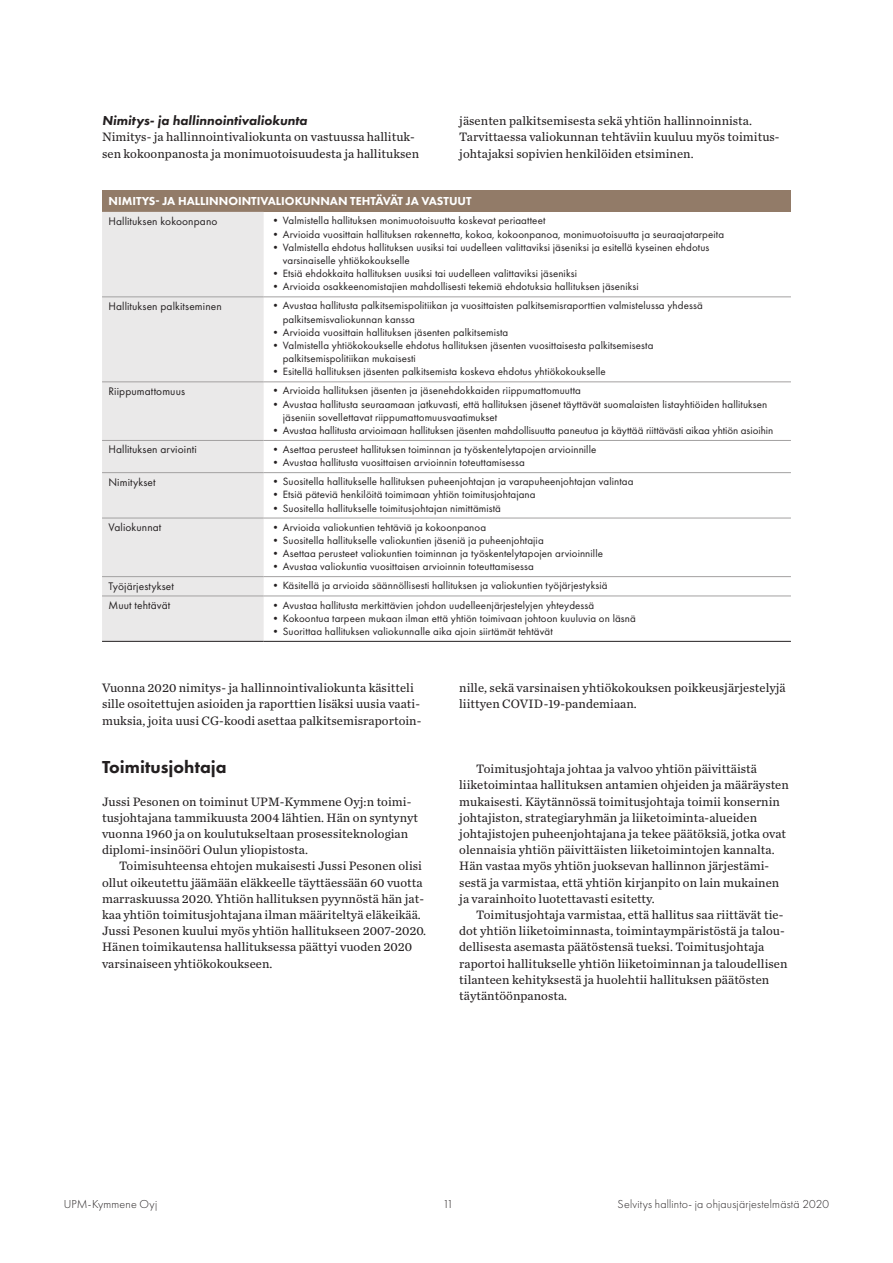
<style>
.page{position:relative;width:893px;height:1263px;background:#fff}
.page>*{position:absolute;margin:0;border:0;box-sizing:border-box;transform-origin:0 0}
.Yläotsikko_12_pt{font:800 18px "Futura PT";color:#231f20}
.Väliotsikko_9_pt{font:italic 800 13.5px "Futura PT";color:#231f20}
.Leipäteksti_8_5_pt{font:12.75px/16.2px "Chronicle Text G2";letter-spacing:.005em;color:#231f20}
.t1{font:300 12px "Futura PT";letter-spacing:.015em;color:#231f20}
.t2{font:800 12px "Futura PT";color:#fff}
.Table_body_left{font:11.4px "Futura PT";letter-spacing:.01em;color:#231f20}
.t3{font:10.95px/13.2px "Futura PT";letter-spacing:.01em;color:#231f20}
</style>
<div class="page">
<div style="left:102px;top:190px;width:689px;height:22px;background:#927b68"></div>
<div style="left:102px;top:212px;width:162px;height:429px;background:#eae9e9"></div>
<hr style="left:102px;top:297px;width:162px;height:1px;background:#a3a1a1">
<hr style="left:264px;top:297px;width:527px;height:1px;background:#a3a1a1">
<hr style="left:102px;top:382px;width:162px;height:1px;background:#a3a1a1">
<hr style="left:264px;top:382px;width:527px;height:1px;background:#a3a1a1">
<hr style="left:102px;top:440px;width:162px;height:1px;background:#a3a1a1">
<hr style="left:264px;top:440px;width:527px;height:1px;background:#a3a1a1">
<hr style="left:102px;top:472px;width:162px;height:1px;background:#a3a1a1">
<hr style="left:264px;top:472px;width:527px;height:1px;background:#a3a1a1">
<hr style="left:102px;top:518px;width:162px;height:1px;background:#a3a1a1">
<hr style="left:264px;top:518px;width:527px;height:1px;background:#a3a1a1">
<hr style="left:102px;top:576px;width:162px;height:1px;background:#a3a1a1">
<hr style="left:264px;top:576px;width:527px;height:1px;background:#a3a1a1">
<hr style="left:102px;top:596px;width:162px;height:1px;background:#a3a1a1">
<hr style="left:264px;top:596px;width:527px;height:1px;background:#a3a1a1">
<hr style="left:102px;top:641px;width:162px;height:1px;background:#231f20">
<hr style="left:264px;top:641px;width:527px;height:1px;background:#231f20">
<p class="Väliotsikko_9_pt" style="left:102px;top:112px;width:207px">Nimitys- ja hallinnointivaliokunta</p>
<p class="Leipäteksti_8_5_pt" style="left:102px;top:128px;width:319px">Nimitys- ja hallinnointivaliokunta on vastuussa hallituk&shy;sen kokoonpanosta ja monimuotoisuudesta ja hallituksen</p>
<p class="t2" style="left:108px;top:194px;width:365px">NIMITYS- JA HALLINNOINTIVALIOKUNNAN TEHTÄVÄT JA VASTUUT</p>
<p class="Table_body_left" style="left:108px;top:214px;width:111px">Hallituksen kokoonpano</p>
<p class="t3" style="left:270px;top:214px;width:277px">•Valmistella hallituksen monimuotoisuutta koskevat periaatteet</p>
<p class="t3" style="left:270px;top:227px;width:456px">•Arvioida vuosittain hallituksen rakennetta, kokoa, kokoonpanoa, monimuotoisuutta ja seuraajatarpeita</p>
<p class="t3" style="left:283px;top:241px;width:428px;text-indent:-13px">•Valmistella ehdotus hallituksen uusiksi tai uudelleen valittaviksi jäseniksi ja esitellä kyseinen ehdotus varsinaiselle yhtiökokoukselle</p>
<p class="t3" style="left:270px;top:267px;width:308px">•Etsiä ehdokkaita hallituksen uusiksi tai uudelleen valittaviksi jäseniksi</p>
<p class="t3" style="left:270px;top:280px;width:370px">•Arvioida osakkeenomistajien mahdollisesti tekemiä ehdotuksia hallituksen jäseniksi</p>
<p class="Table_body_left" style="left:108px;top:299px;width:115px">Hallituksen palkitseminen</p>
<p class="t3" style="left:283px;top:299px;width:422px;text-indent:-13px">•Avustaa hallitusta palkitsemispolitiikan ja vuosittaisten palkitsemisraporttien valmistelussa yhdessä palkitsemisvaliokunnan kanssa</p>
<p class="t3" style="left:270px;top:326px;width:240px">•Arvioida vuosittain hallituksen jäsenten palkitsemista</p>
<p class="t3" style="left:283px;top:339px;width:372px;text-indent:-13px">•Valmistella yhtiökokoukselle ehdotus hallituksen jäsenten vuosittaisesta palkitsemisesta palkitsemispolitiikan mukaisesti</p>
<p class="t3" style="left:270px;top:365px;width:337px">•Esitellä hallituksen jäsenten palkitsemista koskeva ehdotus yhtiökokoukselle</p>
<p class="Table_body_left" style="left:108px;top:384px;width:78px">Riippumattomuus</p>
<p class="t3" style="left:270px;top:384px;width:313px">•Arvioida hallituksen jäsenten ja jäsenehdokkaiden riippumattomuutta</p>
<p class="t3" style="left:283px;top:397px;width:486px;text-indent:-13px">•Avustaa hallitusta seuraamaan jatkuvasti, että hallituksen jäsenet täyttävät suomalaisten listayhtiöiden hallituksen jäseniin sovellettavat riippumattomuusvaatimukset</p>
<p class="t3" style="left:270px;top:424px;width:505px">• Avustaa hallitusta arvioimaan hallituksen jäsenten mahdollisuutta paneutua ja käyttää riittävästi aikaa yhtiön asioihin</p>
<p class="Table_body_left" style="left:108px;top:443px;width:90px">Hallituksen arviointi</p>
<p class="t3" style="left:270px;top:443px;width:328px">•Asettaa perusteet hallituksen toiminnan ja työskentelytapojen arvioinnille</p>
<p class="t3" style="left:270px;top:456px;width:256px">•Avustaa hallitusta vuosittaisen arvioinnin toteuttamisessa</p>
<p class="Table_body_left" style="left:108px;top:475px;width:49px">Nimitykset</p>
<p class="t3" style="left:270px;top:475px;width:365px">•Suositella hallitukselle hallituksen puheenjohtajan ja varapuheenjohtajan valintaa</p>
<p class="t3" style="left:270px;top:488px;width:267px">•Etsiä päteviä henkilöitä toimimaan yhtiön toimitusjohtajana</p>
<p class="t3" style="left:270px;top:501px;width:233px">•Suositella hallitukselle toimitusjohtajan nimittämistä</p>
<p class="Table_body_left" style="left:108px;top:520px;width:54px">Valiokunnat</p>
<p class="t3" style="left:270px;top:520px;width:218px">•Arvioida valiokuntien tehtäviä ja kokoonpanoa</p>
<p class="t3" style="left:270px;top:533px;width:275px">•Suositella hallitukselle valiokuntien jäseniä ja puheenjohtajia</p>
<p class="t3" style="left:270px;top:547px;width:334px">•Asettaa perusteet valiokuntien toiminnan ja työskentelytapojen arvioinnille</p>
<p class="t3" style="left:270px;top:560px;width:265px">•Avustaa valiokuntia vuosittaisen arvioinnin toteuttamisessa</p>
<p class="Table_body_left" style="left:108px;top:579px;width:67px">Työjärjestykset</p>
<p class="t3" style="left:270px;top:579px;width:339px">•Käsitellä ja arvioida säännöllisesti hallituksen ja valiokuntien työjärjestyksiä</p>
<p class="Table_body_left" style="left:108px;top:598px;width:63px">Muut tehtävät</p>
<p class="t3" style="left:270px;top:598px;width:326px">•Avustaa hallitusta merkittävien johdon uudelleenjärjestelyjen yhteydessä</p>
<p class="t3" style="left:270px;top:611px;width:367px">•Kokoontua tarpeen mukaan ilman että yhtiön toimivaan johtoon kuuluvia on läsnä</p>
<p class="t3" style="left:270px;top:625px;width:284px">•Suorittaa hallituksen valiokunnalle aika ajoin siirtämät tehtävät</p>
<p class="Leipäteksti_8_5_pt" style="left:459px;top:112px;width:322px">jäsenten palkitsemisesta sekä yhtiön hallinnoinnista.<br>Tarvittaessa valiokunnan tehtäviin kuuluu myös toimitus&shy;johtajaksi sopivien henkilöiden etsiminen.</p>
<p class="Leipäteksti_8_5_pt" style="left:102px;top:679px;width:321px">Vuonna 2020 nimitys- ja hallinnointivaliokunta käsitteli sille osoitettujen asioiden ja raporttien lisäksi uusia vaati&shy;muksia, joita uusi CG-koodi asettaa palkitsemisraportoin-</p>
<p class="Yläotsikko_12_pt" style="left:102px;top:756px;width:126px">Toimitusjohtaja</p>
<p class="Leipäteksti_8_5_pt" style="left:102px;top:792px;width:317px">Jussi Pesonen on toiminut UPM-Kymmene Oyj:n toimi&shy;tusjohtajana tammikuusta 2004 lähtien. Hän on syntynyt vuonna 1960 ja on koulutukseltaan prosessiteknologian diplomi-insinööri Oulun yliopistosta.</p>
<p class="Leipäteksti_8_5_pt" style="left:102px;top:857px;width:326px;text-indent:17px">Toimisuhteensa ehtojen mukaisesti Jussi Pesonen olisi ollut oikeutettu jäämään eläkkeelle täyttäessään 60 vuotta marraskuussa 2020. Yhtiön hallituksen pyynnöstä hän jat&shy;kaa yhtiön toimitusjohtajana ilman määriteltyä eläkeikää.<br>Jussi Pesonen kuului myös yhtiön hallitukseen 2007-2020.<br>Hänen toimikautensa hallituksessa päättyi vuoden 2020 varsinaiseen yhtiökokoukseen.</p>
<p class="Leipäteksti_8_5_pt" style="left:459px;top:679px;width:328px">nille, sekä varsinaisen yhtiökokouksen poikkeusjärjestelyjä liittyen COVID-19-pandemiaan.</p>
<p class="Leipäteksti_8_5_pt" style="left:459px;top:760px;width:331px;text-indent:17px">Toimitusjohtaja johtaa ja valvoo yhtiön päivittäistä liiketoimintaa hallituksen antamien ohjeiden ja määräysten mukaisesti. Käytännössä toimitusjohtaja toimii konsernin johtajiston, strategiaryhmän ja liiketoiminta-alueiden johtajistojen puheenjohtajana ja tekee päätöksiä, jotka ovat olennaisia yhtiön päivittäisten liiketoimintojen kannalta.<br>Hän vastaa myös yhtiön juoksevan hallinnon järjestämi&shy;sestä ja varmistaa, että yhtiön kirjanpito on lain mukainen ja varainhoito luotettavasti esitetty.</p>
<p class="Leipäteksti_8_5_pt" style="left:459px;top:906px;width:330px;text-indent:17px">Toimitusjohtaja varmistaa, että hallitus saa riittävät tie&shy;dot yhtiön liiketoiminnasta, toimintaympäristöstä ja talou&shy;dellisesta asemasta päätöstensä tueksi. Toimitusjohtaja raportoi hallitukselle yhtiön liiketoiminnan ja taloudellisen tilanteen kehityksestä ja huolehtii hallituksen päätösten täytäntöönpanosta.</p>
<p class="t1" style="left:64px;top:1197px;width:95px">UPM-Kymmene Oyj</p>
<p class="t1" style="left:443px;top:1197px;width:12px">11</p>
<p class="t1" style="left:618px;top:1197px;width:213px">Selvitys hallinto- ja ohjausjärjestelmästä 2020</p>
</div>
